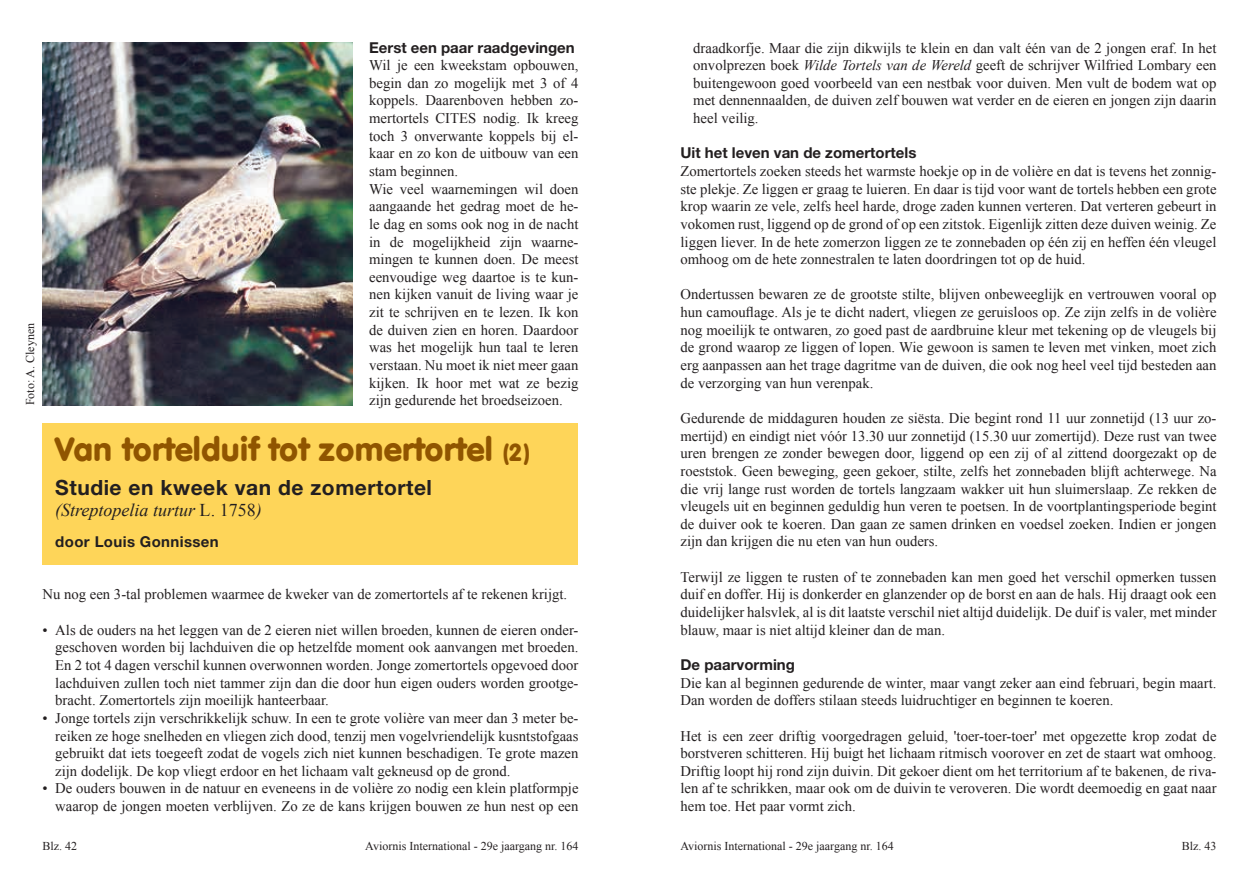
<style>
.page{position:relative;width:1259px;height:893px;background:#fff}
.page>*{position:absolute;margin:0;border:0;box-sizing:border-box;transform-origin:0 0}
.t1{font:700 33px "Vogue";letter-spacing:.025em;color:#905500}
.t2{font:700 21px "Helvetica Neue LT Std";letter-spacing:.025em;color:#231f20}
.t3{font:italic 18px "Times New Roman";color:#231f20}
.t4{font:700 15px "Helvetica Neue LT Std";color:#231f20}
.t5{font:700 15px "Helvetica Neue LT Std";letter-spacing:.025em;color:#231f20}
.t6{font:14.7px/17.7px "Times New Roman";color:#231f20;text-align:justify}
.t7{font:12px "Times New Roman";color:#231f20}
.s1{font-size:24px}
.s2{font-style:normal}
.s3{font-style:italic}
</style>
<div class="page">
<img style="left:43px;top:43px;width:309px;height:362px">
<div style="left:43px;top:423px;width:535px;height:141px;background:#fed559"></div>
<p class="t7" style="left:22px;top:405px;width:84px;rotate:-90deg">Foto: A. Cleynen</p>
<p class="t4" style="left:369px;top:38px;width:207px">Eerst een paar raadgevingen</p>
<p class="t6" style="left:369px;top:56px;width:211px;text-align:left">Wil je een kweekstam opbouwen, begin dan zo mogelijk met 3 of 4 koppels. Daarenboven hebben zo&shy;mertortels CITES nodig. Ik kreeg toch 3 onverwante koppels bij el&shy;kaar en zo kon de uitbouw van een stam beginnen.<br>Wie veel waarnemingen wil doen aangaande het gedrag moet de he&shy;le dag en soms ook nog in de nacht in de mogelijkheid zijn waarne&shy;mingen te kunnen doen. De meest eenvoudige weg daartoe is te kun&shy;nen kijken vanuit de living waar je zit te schrijven en te lezen. Ik kon de duiven zien en horen. Daardoor was het mogelijk hun taal te leren verstaan. Nu moet ik niet meer gaan kijken. Ik hoor met wat ze bezig zijn gedurende het broedseizoen.</p>
<h1 class="t1" style="left:55px;top:429px;width:476px">Van tortelduif tot zomertortel <span class="s1">(2)</span></h1>
<h2 class="t2" style="left:55px;top:474px;width:378px">Studie en kweek van de zomertortel</h2>
<p class="t3" style="left:55px;top:498px;width:208px">(Streptopelia turtur <span class="s2">L. 1758</span>)</p>
<p class="t5" style="left:55px;top:533px;width:165px">door Louis Gonnissen</p>
<p class="t6" style="left:43px;top:585px;width:526px">Nu nog een 3-tal problemen waarmee de kweker van de zomertortels af te rekenen krijgt.</p>
<p class="t6" style="left:55px;top:621px;width:525px;text-indent:-13px">• Als de ouders na het leggen van de 2 eieren niet willen broeden, kunnen de eieren onder&shy;geschoven worden bij lachduiven die op hetzelfde moment ook aanvangen met broeden.<br>En 2 tot 4 dagen verschil kunnen overwonnen worden. Jonge zomertortels opgevoed door lachduiven zullen toch niet tammer zijn dan die door hun eigen ouders worden grootge&shy;bracht. Zomertortels zijn moeilijk hanteerbaar.</p>
<p class="t6" style="left:55px;top:709px;width:525px;text-indent:-13px">• Jonge tortels zijn verschrikkelijk schuw. In een te grote volière van meer dan 3 meter be&shy;reiken ze hoge snelheden en vliegen zich dood, tenzij men vogelvriendelijk kusntstofgaas gebruikt dat iets toegeeft zodat de vogels zich niet kunnen beschadigen. Te grote mazen zijn dodelijk. De kop vliegt erdoor en het lichaam valt gekneusd op de grond.</p>
<p class="t6" style="left:43px;top:779px;width:537px;text-align:right">• De ouders bouwen in de natuur en eveneens in de volière zo nodig een klein platformpje waarop de jongen moeten verblijven. Zo ze de kans krijgen bouwen ze hun nest op een</p>
<p class="t6" style="left:693px;top:39px;width:525px">draadkorfje. Maar die zijn dikwijls te klein en dan valt één van de 2 jongen eraf. In het onvolprezen boek <span class="s3">Wilde Tortels van de Wereld</span> geeft de schrijver Wilfried Lombary een buitengewoon goed voorbeeld van een nestbak voor duiven. Men vult de bodem wat op met dennennaalden, de duiven zelf bouwen wat verder en de eieren en jongen zijn daarin heel veilig.</p>
<p class="t4" style="left:680px;top:144px;width:237px">Uit het leven van de zomertortels</p>
<p class="t6" style="left:680px;top:162px;width:537px">Zomertortels zoeken steeds het warmste hoekje op in de volière en dat is tevens het zonnig&shy;ste plekje. Ze liggen er graag te luieren. En daar is tijd voor want de tortels hebben een grote krop waarin ze vele, zelfs heel harde, droge zaden kunnen verteren. Dat verteren gebeurt in vokomen rust, liggend op de grond of op een zitstok. Eigenlijk zitten deze duiven weinig. Ze liggen liever. In de hete zomerzon liggen ze te zonnebaden op één zij en heffen één vleugel omhoog om de hete zonnestralen te laten doordringen tot op de huid.</p>
<p class="t6" style="left:680px;top:285px;width:537px">Ondertussen bewaren ze de grootste stilte, blijven onbeweeglijk en vertrouwen vooral op hun camouflage. Als je te dicht nadert, vliegen ze geruisloos op. Ze zijn zelfs in de volière nog moeilijk te ontwaren, zo goed past de aardbruine kleur met tekening op de vleugels bij de grond waarop ze liggen of lopen. Wie gewoon is samen te leven met vinken, moet zich erg aanpassen aan het trage dagritme van de duiven, die ook nog heel veel tijd besteden aan de verzorging van hun verenpak.</p>
<p class="t6" style="left:680px;top:409px;width:537px">Gedurende de middaguren houden ze siësta. Die begint rond 11 uur zonnetijd (13 uur zo&shy;mertijd) en eindigt niet vóór 13.30 uur zonnetijd (15.30 uur zomertijd). Deze rust van twee uren brengen ze zonder bewegen door, liggend op een zij of al zittend doorgezakt op de roeststok. Geen beweging, geen gekoer, stilte, zelfs het zonnebaden blijft achterwege. Na die vrij lange rust worden de tortels langzaam wakker uit hun sluimerslaap. Ze rekken de vleugels uit en beginnen geduldig hun veren te poetsen. In de voortplantingsperiode begint de duiver ook te koeren. Dan gaan ze samen drinken en voedsel zoeken. Indien er jongen zijn dan krijgen die nu eten van hun ouders.</p>
<p class="t6" style="left:680px;top:568px;width:537px">Terwijl ze liggen te rusten of te zonnebaden kan men goed het verschil opmerken tussen duif en doffer. Hij is donkerder en glanzender op de borst en aan de hals. Hij draagt ook een duidelijker halsvlek, al is dit laatste verschil niet altijd duidelijk. De duif is valer, met minder blauw, maar is niet altijd kleiner dan de man.</p>
<p class="t4" style="left:680px;top:655px;width:116px">De paarvorming</p>
<p class="t6" style="left:680px;top:674px;width:537px">Die kan al beginnen gedurende de winter, maar vangt zeker aan eind februari, begin maart.<br>Dan worden de doffers stilaan steeds luidruchtiger en beginnen te koeren.</p>
<p class="t6" style="left:680px;top:726px;width:537px">Het is een zeer driftig voorgedragen geluid, 'toer-toer-toer' met opgezette krop zodat de borstveren schitteren. Hij buigt het lichaam ritmisch voorover en zet de staart wat omhoog.<br>Driftig loopt hij rond zijn duivin. Dit gekoer dient om het territorium af te bakenen, de riva&shy;len af te schrikken, maar ook om de duivin te veroveren. Die wordt deemoedig en gaat naar hem toe. Het paar vormt zich.</p>
<p class="t7" style="left:42px;top:838px;width:36px">Blz. 42</p>
<p class="t7" style="left:365px;top:838px;width:215px">Aviornis International - 29e jaargang nr. 164</p>
<p class="t7" style="left:680px;top:838px;width:215px">Aviornis International - 29e jaargang nr. 164</p>
<p class="t7" style="left:1181px;top:838px;width:36px">Blz. 43</p>
</div>
